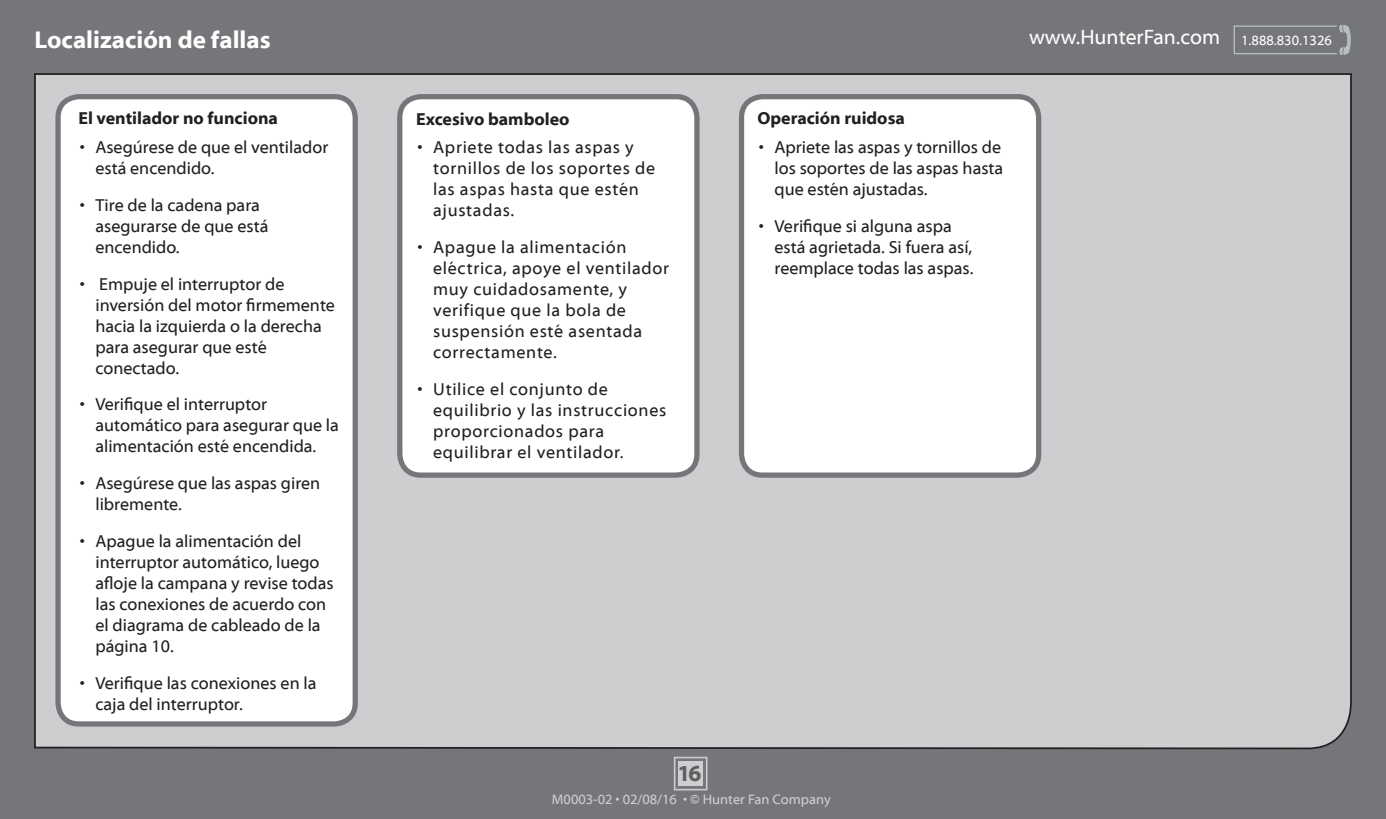
<style>
.page{position:relative;width:1386px;height:819px;background:#757679}
.page>*{position:absolute;margin:0;border:0;box-sizing:border-box;transform-origin:0 0}
.Heading{font:700 24.5px "Myriad Web Pro";color:#fff}
.t1{font:700 22.75px "Myriad Web Pro";color:#5f5f62}
.t2{font:21px "Myriad Web Pro";color:#fff}
.t3{font:17.5px/21px "Myriad Web Pro";color:#231f20}
.t4{font:17.5px/21px "Myriad Web Pro";letter-spacing:.04em;color:#231f20}
.instruction{font:700 17.5px "Myriad Web Pro";color:#231f20}
.t5{font:14px "Myriad Web Pro";color:#cdced0}
.s1{font-size:14px}
</style>
<div class="page">
<svg style="left:1339px;top:25px;width:12px;height:30px"></svg>
<div style="left:1234px;top:25px;width:104px;height:29px;border:1px solid #babdbe"></div>
<div style="left:679px;top:761px;width:24px;height:25px;background:#cdced0"></div>
<div style="left:674px;top:757px;width:34px;height:33px;border:2px solid #cdced0"></div>
<div style="left:34px;top:73px;width:1318px;height:677px;background:#cdced0"></div>
<div style="left:400px;top:97px;width:297px;height:378px;background:#fff;border-radius:21px"></div>
<div style="left:397px;top:94px;width:303px;height:384px;border:5px solid #757679;border-radius:21px"></div>
<div style="left:742px;top:97px;width:297px;height:378px;background:#fff;border-radius:21px"></div>
<div style="left:739px;top:94px;width:302px;height:384px;border:5px solid #757679;border-radius:21px"></div>
<div style="left:58px;top:97px;width:297px;height:627px;background:#fff;border-radius:21px"></div>
<div style="left:55px;top:94px;width:303px;height:633px;border:5px solid #757679;border-radius:21px"></div>
<p class="Heading" style="left:34px;top:27px;width:238px">Localización de fallas</p>
<p class="instruction" style="left:78px;top:109px;width:201px">El ventilador no funciona</p>
<p class="t3" style="left:95px;top:137px;width:234px;text-indent:-16px">• Asegúrese de que el ventilador está encendido.</p>
<p class="t3" style="left:95px;top:195px;width:175px;text-indent:-16px">• Tire de la cadena para asegurarse de que está encendido.</p>
<p class="t3" style="left:95px;top:274px;width:241px;text-indent:-16px">• Empuje el interruptor de inversión del motor firmemente hacia la izquierda o la derecha para asegurar que esté conectado.</p>
<p class="t3" style="left:95px;top:394px;width:245px;text-indent:-16px">• Verifique el interruptor automático para asegurar que la alimentación esté encendida.</p>
<p class="t3" style="left:95px;top:473px;width:226px;text-indent:-16px">• Asegúrese que las aspas giren libremente.</p>
<p class="t3" style="left:95px;top:531px;width:240px;text-indent:-16px">• Apague la alimentación del interruptor automático, luego afloje la campana y revise todas las conexiones de acuerdo con el diagrama de cableado de la página 10.</p>
<p class="t3" style="left:95px;top:673px;width:223px;text-indent:-16px">• Verifique las conexiones en la caja del interruptor.</p>
<p class="instruction" style="left:416px;top:109px;width:155px">Excesivo bamboleo</p>
<p class="t4" style="left:433px;top:138px;width:223px;text-indent:-16px">• Apriete todas las aspas y tornillos de los soportes de las aspas hasta que estén ajustadas.</p>
<p class="t4" style="left:433px;top:237px;width:237px;text-indent:-16px">• Apague la alimentación eléctrica, apoye el ventilador muy cuidadosamente, y verifique que la bola de suspensión esté asentada correctamente.</p>
<p class="t4" style="left:433px;top:379px;width:235px;text-indent:-16px">• Utilice el conjunto de equilibrio y las instrucciones proporcionados para equilibrar el ventilador.</p>
<p class="instruction" style="left:757px;top:109px;width:149px">Operación ruidosa</p>
<p class="t3" style="left:775px;top:137px;width:230px;text-indent:-16px">• Apriete las aspas y tornillos de los soportes de las aspas hasta que estén ajustadas.</p>
<p class="t3" style="left:775px;top:216px;width:200px;text-indent:-16px">• Verifique si alguna aspa está agrietada. Si fuera así, reemplace todas las aspas.</p>
<p class="t2" style="left:1029px;top:26px;width:304px">www.HunterFan.com <span class="s1">1.888.830.1326</span></p>
<p class="t1" style="left:678px;top:761px;width:25px">16</p>
<p class="t5" style="left:552px;top:792px;width:280px">M0003-02 • 02/08/16 • © Hunter Fan Company</p>
</div>
